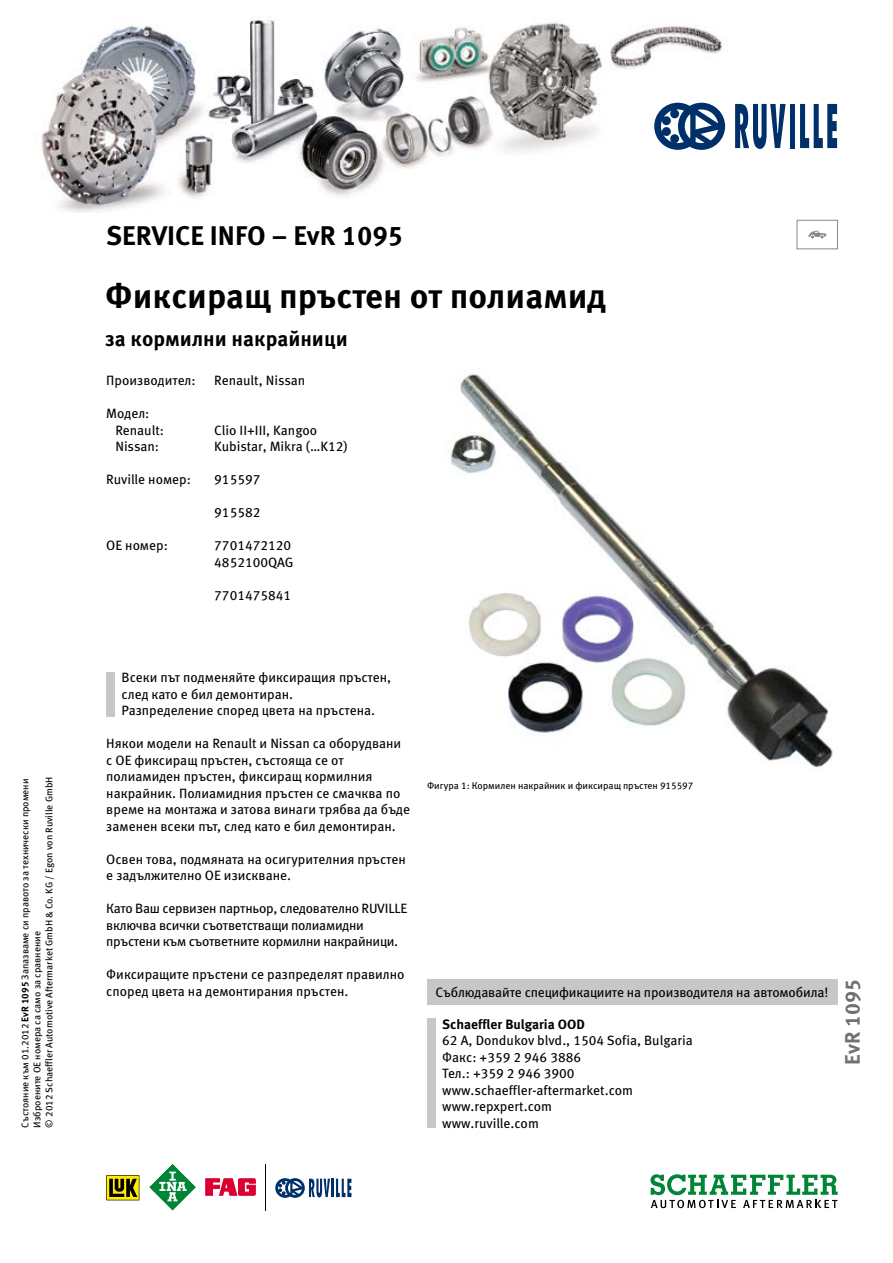
<style>
.page{position:relative;width:893px;height:1263px;background:#fff}
.page>*{position:absolute;margin:0;border:0;box-sizing:border-box;transform-origin:0 0}
.N-23{font:700 34.5px "Meta Pro";color:#000}
.t1{font:700 27px "Meta Pro";color:#000}
.N-14{font:700 21px "Meta Pro";color:#000}
.t2{font:700 21px "Meta Pro";color:#707172}
.Normal_9_11{font:13.5px/16.5px "Meta Pro";color:#000}
.Normal_9_11-2{font:13.5px/16.5px "Meta Pro";letter-spacing:-.02em;color:#000}
.Šedy_rameček{font:13.5px "Meta Pro";letter-spacing:-.01em;color:#000}
.Normal_9_11-3{font:700 13.5px "Meta Pro";color:#000}
.Obrazek{font:9.75px "Meta Pro";color:#000}
.s1{font-weight:700}
</style>
<div class="page">
<img style="left:450px;top:374px;width:383px;height:394px">
<div style="left:106px;top:672px;width:9px;height:44px;background:#c6c7c8"></div>
<div style="left:427px;top:979px;width:411px;height:25px;background:#c6c7c8"></div>
<div style="left:427px;top:1018px;width:9px;height:110px;background:#c6c7c8"></div>
<div style="left:797px;top:220px;width:41px;height:29px;border:1px solid #87888a"></div>
<svg style="left:808px;top:231px;width:18px;height:7px"></svg>
<svg style="left:106px;top:1175px;width:33px;height:25px"></svg>
<svg style="left:149px;top:1164px;width:47px;height:47px"></svg>
<svg style="left:206px;top:1178px;width:50px;height:17px"></svg>
<hr style="left:265px;top:1164px;width:1px;height:46px;background:#000">
<svg style="left:275px;top:1178px;width:76px;height:20px"></svg>
<svg style="left:650px;top:1174px;width:188px;height:34px"></svg>
<img style="left:41px;top:17px;width:797px;height:196px">
<div style="left:789px;top:104px;width:5px;height:44px;background:#003069"></div>
<svg style="left:735px;top:104px;width:51px;height:45px"></svg>
<svg style="left:654px;top:103px;width:71px;height:47px"></svg>
<svg style="left:800px;top:104px;width:37px;height:44px"></svg>
<p class="Obrazek" style="left:42px;top:1127px;width:352px;rotate:-90deg">© 2012 Schaeffler Automotive Aftermarket GmbH &amp; Co. KG / Egon von Ruville GmbH</p>
<p class="Obrazek" style="left:18px;top:1127px;width:350px;rotate:-90deg">Състояние към 01.2012 <span class="s1">EvR 1095</span> Запазваме си правото за технически промени</p>
<p class="Obrazek" style="left:30px;top:1127px;width:198px;rotate:-90deg">Изброените ОЕ номера са само за сравнение</p>
<p class="t1" style="left:106px;top:214px;width:299px">SERVICE INFO – EvR 1095</p>
<p class="N-23" style="left:105px;top:269px;width:502px">Фиксиращ пръстен от полиамид</p>
<p class="N-14" style="left:105px;top:323px;width:244px">за кормилни накрайници</p>
<p class="Normal_9_11" style="left:106px;top:371px;width:91px">Производител:</p>
<p class="Normal_9_11" style="left:214px;top:371px;width:93px">Renault, Nissan</p>
<p class="Normal_9_11" style="left:106px;top:404px;width:45px">Модел:</p>
<p class="Normal_9_11" style="left:115px;top:421px;width:50px">Renault:</p>
<p class="Normal_9_11" style="left:214px;top:421px;width:104px">Clio II+III, Kangoo</p>
<p class="Normal_9_11" style="left:115px;top:437px;width:45px">Nissan:</p>
<p class="Normal_9_11" style="left:214px;top:437px;width:135px">Kubistar, Mikra (…K12)</p>
<p class="Normal_9_11" style="left:106px;top:470px;width:86px">Ruville номер:</p>
<p class="Normal_9_11" style="left:214px;top:470px;width:48px">915597</p>
<p class="Normal_9_11" style="left:214px;top:503px;width:48px">915582</p>
<p class="Normal_9_11" style="left:106px;top:536px;width:63px">OE номер:</p>
<p class="Normal_9_11" style="left:214px;top:536px;width:78px">7701472120</p>
<p class="Normal_9_11" style="left:214px;top:553px;width:81px">4852100QAG</p>
<p class="Normal_9_11" style="left:214px;top:586px;width:78px">7701475841</p>
<p class="Normal_9_11" style="left:122px;top:668px;width:271px">Всеки път подменяйте фиксиращия пръстен, след като е бил демонтиран.</p>
<p class="Normal_9_11" style="left:122px;top:701px;width:255px">Разпределение според цвета на пръстена.</p>
<p class="Normal_9_11" style="left:106px;top:734px;width:305px">Някои модели на Renault и Nissan са оборудвани с OE фиксиращ пръстен, състояща се от полиамиден пръстен, фиксиращ кормилния накрайник. Полиамидния пръстен се смачква по време на монтажа и затова винаги трябва да бъде заменен всеки път, след като е бил демонтиран.</p>
<p class="Normal_9_11" style="left:106px;top:850px;width:301px">Освен това, подмяната на осигурителния пръстен е задължително OE изискване.</p>
<p class="Normal_9_11-2" style="left:106px;top:899px;width:302px">Като Ваш сервизен партньор, следователно RUVILLE включва всички съответстващи полиамидни пръстени към съответните кормилни накрайници.</p>
<p class="Normal_9_11" style="left:106px;top:965px;width:300px">Фиксиращите пръстени се разпределят правилно според цвета на демонтирания пръстен.</p>
<p class="Obrazek" style="left:427px;top:778px;width:268px">Фигура 1: Кормилен накрайник и фиксиращ пръстен 915597</p>
<p class="Šedy_rameček" style="left:436px;top:982px;width:394px">Съблюдавайте спецификациите на производителя на автомобила!</p>
<p class="Normal_9_11-3" style="left:442px;top:1014px;width:144px">Schaeffler Bulgaria OOD</p>
<p class="Normal_9_11" style="left:442px;top:1031px;width:252px">62 A, Dondukov blvd., 1504 Sofia, Bulgaria</p>
<p class="Normal_9_11" style="left:442px;top:1048px;width:140px">Факс: +359 2 946 3886</p>
<p class="Normal_9_11" style="left:442px;top:1064px;width:134px">Тел.: +359 2 946 3900</p>
<p class="Normal_9_11" style="left:442px;top:1081px;width:192px">www.schaeffler-aftermarket.com</p>
<p class="Normal_9_11" style="left:442px;top:1097px;width:111px">www.repxpert.com</p>
<p class="Normal_9_11" style="left:442px;top:1114px;width:98px">www.ruville.com</p>
<p class="t2" style="left:836px;top:1065px;width:87px;rotate:-90deg">EvR 1095</p>
</div>
